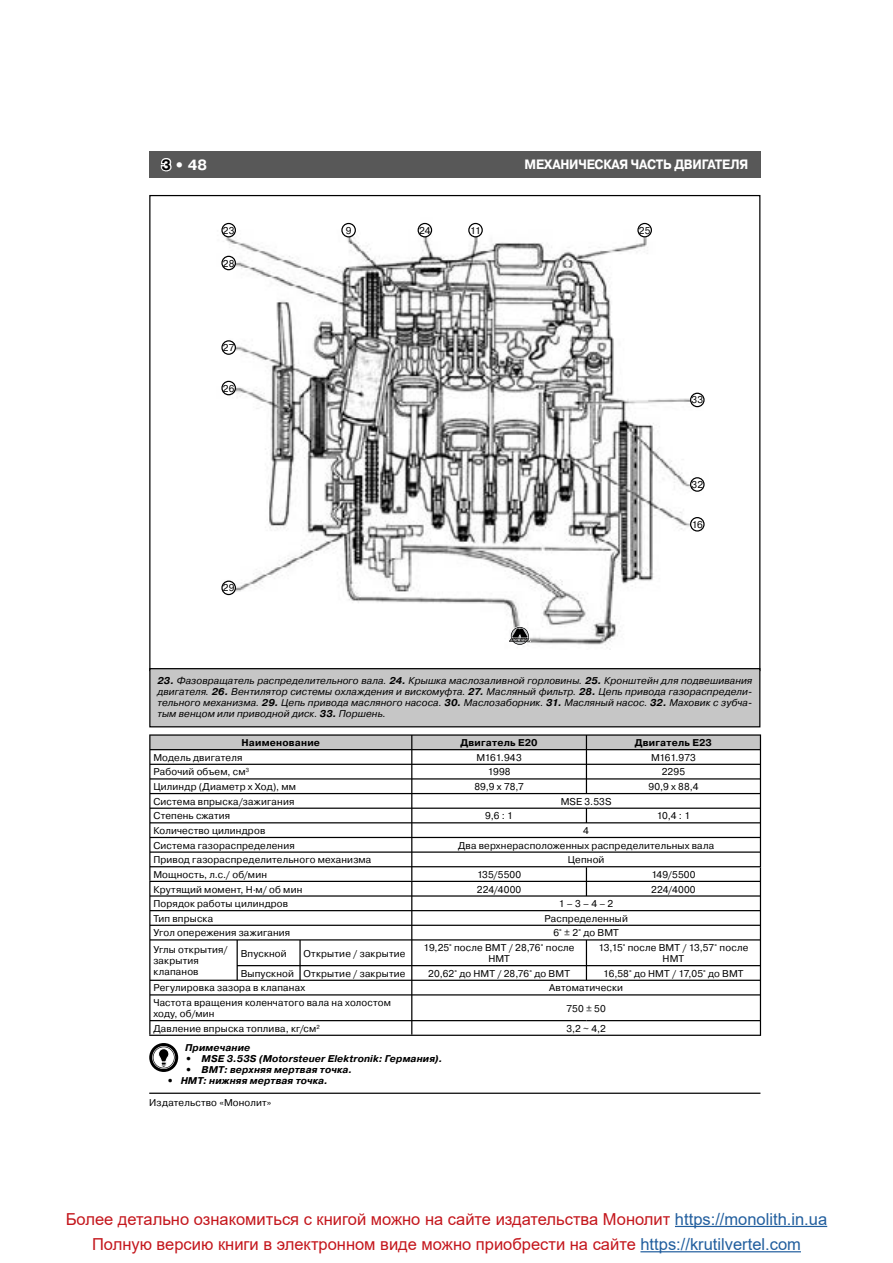
<style>
.page{position:relative;width:893px;height:1263px;background:#fff}
.page>*{position:absolute;margin:0;border:0;box-sizing:border-box;transform-origin:0 0}
.t1{font:16.5px "Arial";color:#c4161c}
.t2{font:700 14.85px "Pragmatica C";color:#fff}
.t3{font:700 13.5px "Pragmatica C";letter-spacing:-.02em;color:#fff;scale:.91 1}
.t4{font:9.9px/11.1px "Pragmatica C";letter-spacing:.015em;color:#000}
.t5{font:italic 9.9px/11.1px "Pragmatica C";letter-spacing:.01em;color:#000;text-align:justify}
.t6{font:italic 700 9.9px "Pragmatica C";letter-spacing:.015em;color:#000}
.t7{font:700 9.9px "Pragmatica C";letter-spacing:.02em;color:#000}
.s1{color:#000}
.s2{font-weight:700}
.s3{color:#215e9e}
</style>
<div class="page">
<div style="left:149px;top:151px;width:611px;height:26px;background:#585858"></div>
<svg style="left:160px;top:158px;width:12px;height:14px"></svg>
<hr style="left:149px;top:1092px;width:611px;height:2px;background:#000">
<img style="left:221px;top:222px;width:483px;height:426px">
<div style="left:150px;top:669px;width:610px;height:58px;background:#c6c6c6"></div>
<div style="left:149px;top:668px;width:611px;height:59px;border:1px solid #000"></div>
<hr style="left:149px;top:734px;width:88px;height:2px;background:#000">
<hr style="left:237px;top:734px;width:349px;height:2px;background:#000">
<hr style="left:586px;top:734px;width:175px;height:2px;background:#000">
<svg style="left:149px;top:735px;width:612px;height:300px"></svg>
<hr style="left:149px;top:1035px;width:612px;height:1px;background:#000">
<svg style="left:149px;top:1043px;width:29px;height:29px"></svg>
<div style="left:222px;top:223px;width:13px;height:14px;background:#fff;border-radius:50%"></div>
<div style="left:221px;top:223px;width:15px;height:14px;border:1px solid #000;border-radius:50%"></div>
<div style="left:418px;top:223px;width:14px;height:14px;background:#fff;border-radius:50%"></div>
<div style="left:418px;top:223px;width:14px;height:14px;border:1px solid #000;border-radius:50%"></div>
<div style="left:638px;top:223px;width:13px;height:14px;background:#fff;border-radius:50%"></div>
<div style="left:637px;top:223px;width:15px;height:14px;border:1px solid #000;border-radius:50%"></div>
<div style="left:222px;top:381px;width:13px;height:14px;background:#fff;border-radius:50%"></div>
<div style="left:221px;top:381px;width:15px;height:14px;border:1px solid #000;border-radius:50%"></div>
<div style="left:691px;top:393px;width:13px;height:14px;background:#fff;border-radius:50%"></div>
<div style="left:690px;top:393px;width:15px;height:14px;border:1px solid #000;border-radius:50%"></div>
<div style="left:222px;top:256px;width:13px;height:14px;background:#fff;border-radius:50%"></div>
<div style="left:221px;top:256px;width:15px;height:14px;border:1px solid #000;border-radius:50%"></div>
<svg style="left:222px;top:581px;width:13px;height:13px"></svg>
<div style="left:221px;top:580px;width:15px;height:15px;border:1px solid #000;border-radius:50%"></div>
<svg style="left:691px;top:478px;width:13px;height:13px"></svg>
<div style="left:690px;top:477px;width:15px;height:15px;border:1px solid #000;border-radius:50%"></div>
<svg style="left:691px;top:518px;width:13px;height:13px"></svg>
<div style="left:690px;top:517px;width:15px;height:15px;border:1px solid #000;border-radius:50%"></div>
<svg style="left:222px;top:341px;width:13px;height:13px"></svg>
<div style="left:221px;top:340px;width:15px;height:15px;border:1px solid #000;border-radius:50%"></div>
<div style="left:342px;top:223px;width:13px;height:14px;background:#fff;border-radius:50%"></div>
<div style="left:341px;top:223px;width:15px;height:14px;border:1px solid #000;border-radius:50%"></div>
<div style="left:469px;top:223px;width:13px;height:14px;background:#fff;border-radius:50%"></div>
<div style="left:468px;top:223px;width:15px;height:14px;border:1px solid #000;border-radius:50%"></div>
<svg style="left:508px;top:626px;width:23px;height:19px"></svg>
<hr style="left:640px;top:1251px;width:161px;height:1px;background:#215e9e">
<hr style="left:675px;top:1226px;width:152px;height:1px;background:#215e9e">
<h2 class="t2" style="left:161px;top:157px;width:47px"><span class="s1">3</span> • 48</h2>
<h3 class="t3" style="left:524px;top:157px;width:247px">МЕХАНИЧЕСКАЯ ЧАСТЬ ДВИГАТЕЛЯ</h3>
<p class="t4" style="left:223px;top:225px;width:13px">23</p>
<p class="t4" style="left:419px;top:225px;width:13px">24</p>
<p class="t4" style="left:639px;top:225px;width:13px">25</p>
<p class="t4" style="left:346px;top:225px;width:7px">9</p>
<p class="t4" style="left:470px;top:225px;width:12px">11</p>
<p class="t4" style="left:223px;top:258px;width:13px">28</p>
<p class="t4" style="left:223px;top:342px;width:13px">27</p>
<p class="t4" style="left:223px;top:383px;width:13px">26</p>
<p class="t4" style="left:223px;top:582px;width:13px">29</p>
<p class="t4" style="left:691px;top:394px;width:13px">33</p>
<p class="t4" style="left:692px;top:479px;width:13px">32</p>
<p class="t4" style="left:692px;top:519px;width:13px">16</p>
<p class="t5" style="left:157px;top:675px;width:596px"><span class="s2">23.</span> Фазовращатель распределительного вала. <span class="s2">24.</span> Крышка маслозаливной горловины. <span class="s2">25.</span> Кронштейн для подвешивания двигателя. <span class="s2">26.</span> Вентилятор системы охлаждения и вискомуфта. <span class="s2">27.</span> Масляный фильтр. <span class="s2">28.</span> Цепь привода газораспредели&shy;тельного механизма. <span class="s2">29.</span> Цепь привода масляного насоса. <span class="s2">30.</span> Маслозаборник. <span class="s2">31.</span> Масляный насос. <span class="s2">32.</span> Маховик с зубча&shy;тым венцом или приводной диск. <span class="s2">33.</span> Поршень.</p>
<p class="t7" style="left:242px;top:737px;width:80px">Наименование</p>
<p class="t7" style="left:460px;top:737px;width:79px">Двигатель Е20</p>
<p class="t7" style="left:635px;top:737px;width:79px">Двигатель Е23</p>
<p class="t4" style="left:153px;top:752px;width:91px">Модель двигателя</p>
<p class="t4" style="left:476px;top:752px;width:47px">М161.943</p>
<p class="t4" style="left:651px;top:752px;width:46px">М161.973</p>
<p class="t4" style="left:153px;top:766px;width:97px">Рабочий объем, см<sup>3</sup></p>
<p class="t4" style="left:488px;top:766px;width:24px">1998</p>
<p class="t4" style="left:662px;top:766px;width:25px">2295</p>
<p class="t4" style="left:153px;top:781px;width:144px">Цилиндр (Диаметр х Ход), мм</p>
<p class="t4" style="left:474px;top:781px;width:51px">89,9 х 78,7</p>
<p class="t4" style="left:648px;top:781px;width:52px">90,9 х 88,4</p>
<p class="t4" style="left:153px;top:796px;width:142px">Система впрыска/зажигания</p>
<p class="t4" style="left:561px;top:796px;width:52px">MSE 3.53S</p>
<p class="t4" style="left:153px;top:810px;width:78px">Степень сжатия</p>
<p class="t4" style="left:485px;top:810px;width:29px">9,6 : 1</p>
<p class="t4" style="left:657px;top:810px;width:35px">10,4 : 1</p>
<p class="t4" style="left:153px;top:825px;width:113px">Количество цилиндров</p>
<p class="t4" style="left:583px;top:825px;width:7px">4</p>
<p class="t4" style="left:153px;top:840px;width:143px">Система газораспределения</p>
<p class="t4" style="left:458px;top:840px;width:258px">Два верхнерасположенных распределительных вала</p>
<p class="t4" style="left:153px;top:854px;width:220px">Привод газораспределительного механизма</p>
<p class="t4" style="left:568px;top:854px;width:38px">Цепной</p>
<p class="t4" style="left:153px;top:869px;width:115px">Мощность, л.с./ об/мин</p>
<p class="t4" style="left:477px;top:869px;width:46px">135/5500</p>
<p class="t4" style="left:651px;top:869px;width:46px">149/5500</p>
<p class="t4" style="left:153px;top:884px;width:150px">Крутящий момент, Н·м/ об мин</p>
<p class="t4" style="left:477px;top:884px;width:46px">224/4000</p>
<p class="t4" style="left:651px;top:884px;width:46px">224/4000</p>
<p class="t4" style="left:153px;top:898px;width:136px">Порядок работы цилиндров</p>
<p class="t4" style="left:559px;top:898px;width:56px">1 – 3 – 4 – 2</p>
<p class="t4" style="left:153px;top:913px;width:61px">Тип впрыска</p>
<p class="t4" style="left:544px;top:913px;width:85px">Распределенный</p>
<p class="t4" style="left:153px;top:927px;width:138px">Угол опережения зажигания</p>
<p class="t4" style="left:553px;top:927px;width:67px">6° ± 2° до ВМТ</p>
<p class="t4" style="left:153px;top:944px;width:76px">Углы открытия/ закрытия клапанов</p>
<p class="t4" style="left:241px;top:948px;width:48px">Впускной</p>
<p class="t4" style="left:304px;top:948px;width:103px">Открытие / закрытие</p>
<p class="t4" style="left:424px;top:942px;width:152px;text-align:center">19,25° после ВМТ / 28,76° после<br>НМТ</p>
<p class="t4" style="left:599px;top:942px;width:151px;text-align:center">13,15° после ВМТ / 13,57° после<br>НМТ</p>
<p class="t4" style="left:241px;top:968px;width:166px">Выпускной Открытие / закрытие</p>
<p class="t4" style="left:428px;top:968px;width:143px">20,62° до НМТ / 28,76° до ВМТ</p>
<p class="t4" style="left:603px;top:968px;width:142px">16,58° до НМТ / 17,05° до ВМТ</p>
<p class="t4" style="left:153px;top:982px;width:154px">Регулировка зазора в клапанах</p>
<p class="t4" style="left:549px;top:982px;width:75px">Автоматически</p>
<p class="t4" style="left:153px;top:997px;width:239px">Частота вращения коленчатого вала на холостом ходу, об/мин</p>
<p class="t4" style="left:566px;top:1003px;width:41px">750 ± 50</p>
<p class="t4" style="left:153px;top:1023px;width:168px">Давление впрыска топлива, кг/см<sup>2</sup></p>
<p class="t4" style="left:566px;top:1023px;width:41px">3,2 ~ 4,2</p>
<p class="t6" style="left:185px;top:1042px;width:67px">Примечание</p>
<p class="t6" style="left:185px;top:1053px;width:259px">• MSE 3.53S (Motorsteuer Elektronik: Германия).</p>
<p class="t6" style="left:185px;top:1064px;width:169px">• ВМТ: верхняя мертвая точка.</p>
<p class="t6" style="left:167px;top:1075px;width:163px">• НМТ: нижняя мертвая точка.</p>
<p class="t4" style="left:149px;top:1097px;width:124px">Издательство «Монолит»</p>
<h1 class="t1" style="left:66px;top:1207px;width:763px">Более детально ознакомиться с книгой можно на сайте издательства Монолит <span class="s3">https://monolith.in.ua</span></h1>
<h1 class="t1" style="left:92px;top:1233px;width:710px">Полную версию книги в электронном виде можно приобрести на сайте <span class="s3">https://krutilvertel.com</span></h1>
</div>
